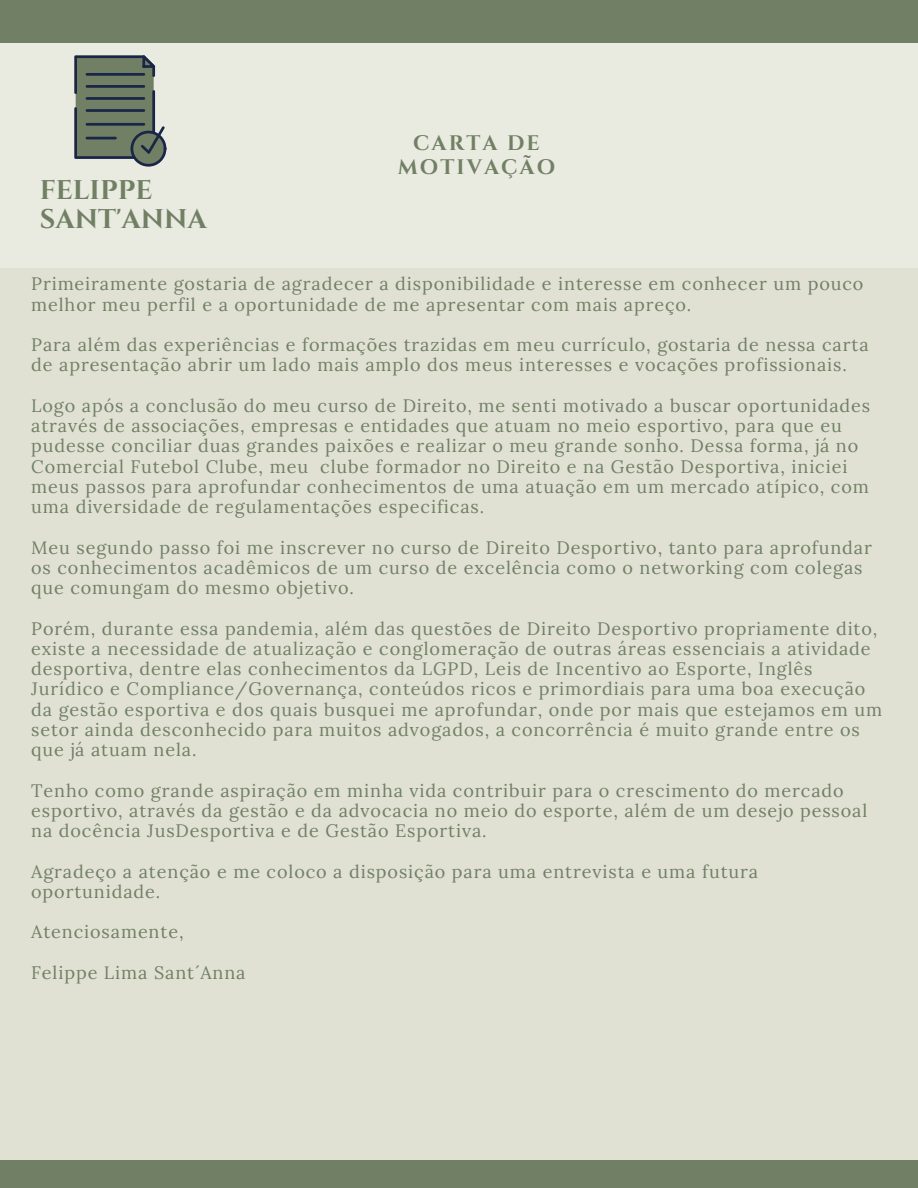
<style>
.page{position:relative;width:918px;height:1188px;background:#e9eae0}
.page>*{position:absolute;margin:0;border:0;box-sizing:border-box;transform-origin:0 0}
.t1{font:700 27px/29.2px "Cinzel";color:#718064}
.t2{font:700 21px/23.7px "Cinzel";letter-spacing:.1em;color:#718064;text-align:center}
.t3{font:18px/20.2px "Lora";letter-spacing:.05em;color:#718064}
</style>
<div class="page">
<div style="left:0;top:269px;width:918px;height:892px;background:#e0e1d3"></div>
<div style="left:0;top:0;width:918px;height:20px;background:#718064"></div>
<svg style="left:74px;top:56px;width:92px;height:110px;background:#6f7c6f"></svg>
<div style="left:0;top:15px;width:918px;height:28px;background:#718064"></div>
<div style="left:0;top:1160px;width:918px;height:28px;background:#718064"></div>
<h1 class="t1" style="left:40px;top:175px;width:169px">FELIPPE<br>SANT'ANNA</h1>
<p class="t2" style="left:398px;top:131px;width:159px">CARTA DE<br>MOTIVAÇÃO</p>
<p class="t3" style="left:31px;top:273px;width:834px">Primeiramente gostaria de agradecer a disponibilidade e interesse em conhecer um pouco melhor meu perfil e a oportunidade de me apresentar com mais apreço.</p>
<p class="t3" style="left:31px;top:333px;width:839px">Para além das experiências e formações trazidas em meu currículo, gostaria de nessa carta de apresentação abrir um lado mais amplo dos meus interesses e vocações profissionais.</p>
<p class="t3" style="left:31px;top:394px;width:841px">Logo após a conclusão do meu curso de Direito, me senti motivado a buscar oportunidades através de associações, empresas e entidades que atuam no meio esportivo, para que eu pudesse conciliar duas grandes paixões e realizar o meu grande sonho. Dessa forma, já no Comercial Futebol Clube, meu clube formador no Direito e na Gestão Desportiva, iniciei meus passos para aprofundar conhecimentos de uma atuação em um mercado atípico, com uma diversidade de regulamentações especificas.</p>
<p class="t3" style="left:31px;top:536px;width:842px">Meu segundo passo foi me inscrever no curso de Direito Desportivo, tanto para aprofundar os conhecimentos acadêmicos de um curso de excelência como o networking com colegas que comungam do mesmo objetivo.</p>
<p class="t3" style="left:31px;top:617px;width:853px">Porém, durante essa pandemia, além das questões de Direito Desportivo propriamente dito, existe a necessidade de atualização e conglomeração de outras áreas essenciais a atividade desportiva, dentre elas conhecimentos da LGPD, Leis de Incentivo ao Esporte, Inglês Jurídico e Compliance/Governança, conteúdos ricos e primordiais para uma boa execução da gestão esportiva e dos quais busquei me aprofundar, onde por mais que estejamos em um setor ainda desconhecido para muitos advogados, a concorrência é muito grande entre os que já atuam nela.</p>
<p class="t3" style="left:31px;top:779px;width:838px">Tenho como grande aspiração em minha vida contribuir para o crescimento do mercado esportivo, através da gestão e da advocacia no meio do esporte, além de um desejo pessoal na docência JusDesportiva e de Gestão Esportiva.</p>
<p class="t3" style="left:31px;top:860px;width:729px">Agradeço a atenção e me coloco a disposição para uma entrevista e uma futura oportunidade.</p>
<p class="t3" style="left:31px;top:921px;width:154px">Atenciosamente,</p>
<p class="t3" style="left:31px;top:961px;width:216px">Felippe Lima Sant´Anna</p>
</div>
